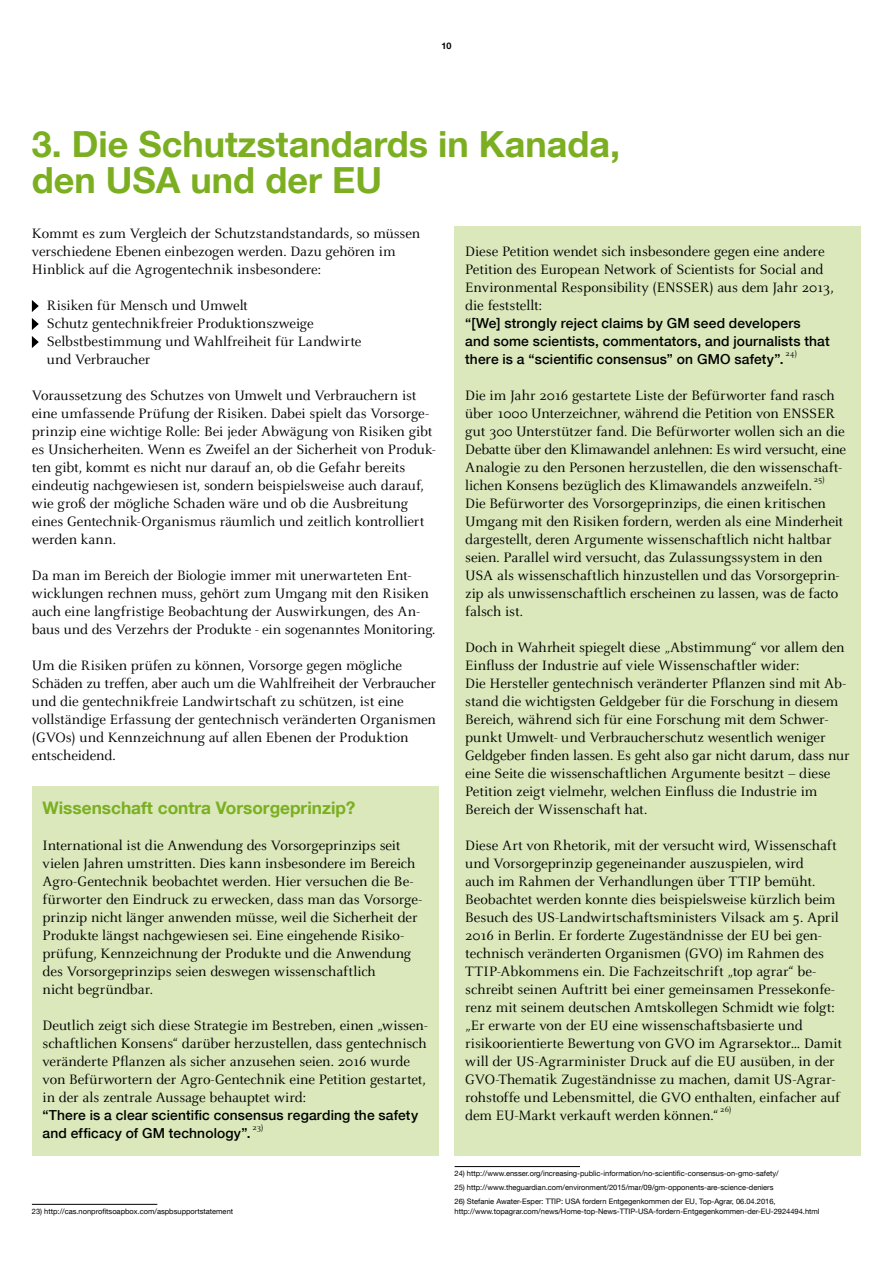
<style>
.page{position:relative;width:893px;height:1263px;background:#fff}
.page>*{position:absolute;margin:0;border:0;box-sizing:border-box;transform-origin:0 0}
.t1{font:700 36px/36px "Helvetica Neue LT Com";color:#7baf21}
.t2{font:700 17.25px "Helvetica Neue LT Com";color:#7baf21}
.t3{font:15px/18px "Celeste";letter-spacing:-.01em;color:#000}
.t4{font:500 13.8px/18px "Helvetica Neue LT Com";letter-spacing:.01em;color:#000}
.t5{font:700 9px "Helvetica Neue LT Com";color:#000}
.t6{font:8.7px "Celeste";letter-spacing:.01em;color:#000}
.t7{font:7.5px/9.8px "Helvetica Neue LT Com";color:#000}
</style>
<div class="page">
<div style="left:455px;top:227px;width:406px;height:929px;background:#dae8bb"></div>
<div style="left:32px;top:787px;width:406px;height:369px;background:#dae8bb"></div>
<svg style="left:32px;top:300px;width:7px;height:12px"></svg>
<svg style="left:32px;top:318px;width:7px;height:12px"></svg>
<svg style="left:32px;top:336px;width:7px;height:12px"></svg>
<hr style="left:32px;top:1204px;width:125px;height:1px;background:#000">
<hr style="left:455px;top:1166px;width:125px;height:1px;background:#000">
<p class="t5" style="left:441px;top:40px;width:12px">10</p>
<h1 class="t1" style="left:32px;top:125px;width:590px">3. Die Schutzstandards in Kanada, den USA und der EU</h1>
<p class="t3" style="left:32px;top:225px;width:390px">Kommt es zum Vergleich der Schutzstandstandards, so müssen verschiedene Ebenen einbezogen werden. Dazu gehören im<br>Hinblick auf die Agrogentechnik insbesondere:</p>
<p class="t3" style="left:47px;top:297px;width:316px">Risiken für Mensch und Umwelt<br>Schutz gentechnikfreier Produktionszweige Selbstbestimmung und Wahlfreiheit für Landwirte und Verbraucher</p>
<p class="t3" style="left:32px;top:387px;width:405px">Voraussetzung des Schutzes von Umwelt und Verbrauchern ist eine umfassende Prüfung der Risiken. Dabei spielt das Vorsorge&shy;prinzip eine wichtige Rolle: Bei jeder Abwägung von Risiken gibt es Unsicherheiten. Wenn es Zweifel an der Sicherheit von Produk&shy;ten gibt, kommt es nicht nur darauf an, ob die Gefahr bereits eindeutig nachgewiesen ist, sondern beispielsweise auch darauf, wie groß der mögliche Schaden wäre und ob die Ausbreitung eines Gentechnik-Organismus räumlich und zeitlich kontrolliert werden kann.</p>
<p class="t3" style="left:32px;top:567px;width:405px">Da man im Bereich der Biologie immer mit unerwarteten Ent&shy;wicklungen rechnen muss, gehört zum Umgang mit den Risiken auch eine langfristige Beobachtung der Auswirkungen, des An&shy;baus und des Verzehrs der Produkte - ein sogenanntes Monitoring.</p>
<p class="t3" style="left:32px;top:657px;width:406px">Um die Risiken prüfen zu können, Vorsorge gegen mögliche Schäden zu treffen, aber auch um die Wahlfreiheit der Verbraucher und die gentechnikfreie Landwirtschaft zu schützen, ist eine vollständige Erfassung der gentechnisch veränderten Organismen (GVOs) und Kennzeichnung auf allen Ebenen der Produktion entscheidend.</p>
<p class="t2" style="left:43px;top:797px;width:315px">Wissenschaft contra Vorsorgeprinzip?</p>
<p class="t3" style="left:43px;top:837px;width:381px">International ist die Anwendung des Vorsorgeprinzips seit vielen Jahren umstritten. Dies kann insbesondere im Bereich Agro-Gentechnik beobachtet werden. Hier versuchen die Be&shy;fürworter den Eindruck zu erwecken, dass man das Vorsorge&shy;prinzip nicht länger anwenden müsse, weil die Sicherheit der Produkte längst nachgewiesen sei. Eine eingehende Risiko&shy;prüfung, Kennzeichnung der Produkte und die Anwendung des Vorsorgeprinzips seien deswegen wissenschaftlich<br>nicht begründbar.</p>
<p class="t3" style="left:43px;top:1017px;width:387px">Deutlich zeigt sich diese Strategie im Bestreben, einen „wissen&shy;schaftlichen Konsens“ darüber herzustellen, dass gentechnisch veränderte Pflanzen als sicher anzusehen seien. 2016 wurde von Befürwortern der Agro-Gentechnik eine Petition gestartet, in der als zentrale Aussage behauptet wird:</p>
<p class="t4" style="left:43px;top:1106px;width:377px">“There is a clear scientific consensus regarding the safety and efficacy of GM technology”.</p>
<p class="t6" style="left:252px;top:1122px;width:13px">23)</p>
<p class="t7" style="left:32px;top:1206px;width:203px">23) http://cas.nonprofitsoapbox.com/aspbsupportstatement</p>
<p class="t3" style="left:465px;top:243px;width:370px">Diese Petition wendet sich insbesondere gegen eine andere Petition des European Network of Scientists for Social and Environmental Responsibility (ENSSER) aus dem Jahr 2013, die feststellt:</p>
<p class="t4" style="left:465px;top:314px;width:366px">“[We] strongly reject claims by GM seed developers<br>and some scientists, commentators, and journalists that there is a “scientific consensus” on GMO safety”.</p>
<p class="t6" style="left:785px;top:348px;width:13px">24)</p>
<p class="t3" style="left:465px;top:387px;width:383px">Die im Jahr 2016 gestartete Liste der Befürworter fand rasch über 1000 Unterzeichner, während die Petition von ENSSER gut 300 Unterstützer fand. Die Befürworter wollen sich an die Debatte über den Klimawandel anlehnen: Es wird versucht, eine Analogie zu den Personen herzustellen, die den wissenschaft&shy;lichen Konsens bezüglich des Klimawandels anzweifeln.</p>
<p class="t6" style="left:814px;top:474px;width:13px">25)</p>
<p class="t3" style="left:465px;top:495px;width:380px">Die Befürworter des Vorsorgeprinzips, die einen kritischen Umgang mit den Risiken fordern, werden als eine Minderheit dargestellt, deren Argumente wissenschaftlich nicht haltbar seien. Parallel wird versucht, das Zulassungssystem in den USA als wissenschaftlich hinzustellen und das Vorsorgeprin&shy;zip als unwissenschaftlich erscheinen zu lassen, was de facto falsch ist.</p>
<p class="t3" style="left:465px;top:639px;width:386px">Doch in Wahrheit spiegelt diese „Abstimmung“ vor allem den Einfluss der Industrie auf viele Wissenschaftler wider:<br>Die Hersteller gentechnisch veränderter Pflanzen sind mit Ab&shy;stand die wichtigsten Geldgeber für die Forschung in diesem Bereich, während sich für eine Forschung mit dem Schwer&shy;punkt Umwelt- und Verbraucherschutz wesentlich weniger Geldgeber finden lassen. Es geht also gar nicht darum, dass nur eine Seite die wissenschaftlichen Argumente besitzt – diese Petition zeigt vielmehr, welchen Einfluss die Industrie im Bereich der Wissenschaft hat.</p>
<p class="t3" style="left:465px;top:837px;width:378px">Diese Art von Rhetorik, mit der versucht wird, Wissenschaft und Vorsorgeprinzip gegeneinander auszuspielen, wird<br>auch im Rahmen der Verhandlungen über TTIP bemüht.<br>Beobachtet werden konnte dies beispielsweise kürzlich beim Besuch des US-Landwirtschaftsministers Vilsack am 5. April 2016 in Berlin. Er forderte Zugeständnisse der EU bei gen&shy;technisch veränderten Organismen (GVO) im Rahmen des TTIP-Abkommens ein. Die Fachzeitschrift „top agrar“ be&shy;schreibt seinen Auftritt bei einer gemeinsamen Pressekonfe&shy;renz mit seinem deutschen Amtskollegen Schmidt wie folgt: „Er erwarte von der EU eine wissenschaftsbasierte und risikoorientierte Bewertung von GVO im Agrarsektor… Damit will der US-Agrarminister Druck auf die EU ausüben, in der GVO-Thematik Zugeständnisse zu machen, damit US-Agrar&shy;rohstoffe und Lebensmittel, die GVO enthalten, einfacher auf dem EU-Markt verkauft werden können.“</p>
<p class="t6" style="left:720px;top:1104px;width:13px">26)</p>
<p class="t7" style="left:455px;top:1168px;width:326px">24) http://www.ensser.org/increasing-public-information/no-scientific-consensus-on-gmo-safety/</p>
<p class="t7" style="left:455px;top:1182px;width:320px">25) http://www.theguardian.com/environment/2015/mar/09/gm-opponents-are-science-deniers</p>
<p class="t7" style="left:455px;top:1196px;width:367px">26) Stefanie Awater-Esper: TTIP: USA fordern Entgegenkommen der EU, Top-Agrar, 06.04.2016, http://www.topagrar.com/news/Home-top-News-TTIP-USA-fordern-Entgegenkommen-der-EU-2924494.html</p>
</div>
